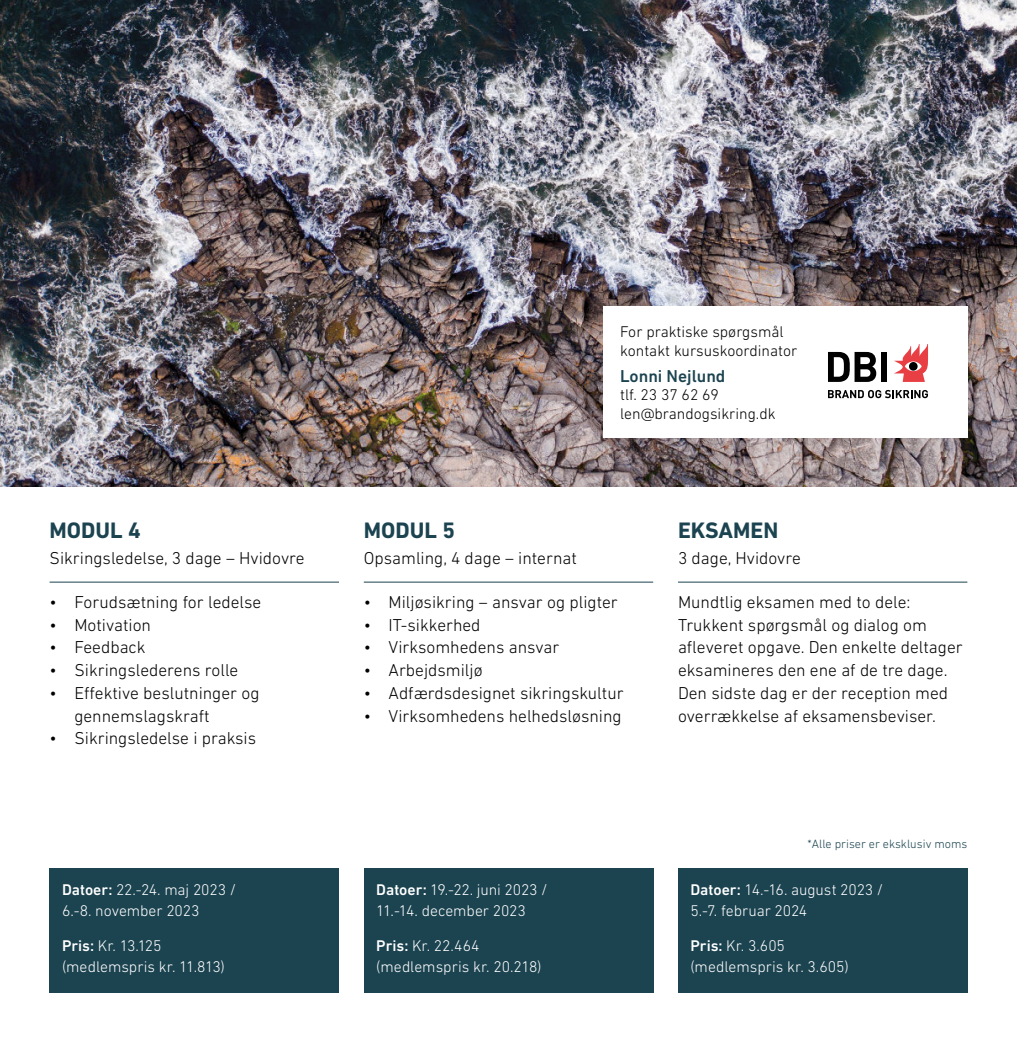
<style>
.page{position:relative;width:1017px;height:1042px;background:#fff}
.page>*{position:absolute;margin:0;border:0;box-sizing:border-box;transform-origin:0 0}
.t1{font:700 22.75px "DIN Next LT Pro";color:#1b4350}
.t2{font:300 17.5px/22.8px "DIN Next LT Pro";color:#000}
.t3{font:500 17.5px "DIN Next LT Pro";color:#1b4350}
.t4{font:300 15.75px/21px "DIN Next LT Pro";letter-spacing:-.005em;color:#fff}
.t5{font:300 15.75px/18.4px "DIN Next LT Pro";color:#000}
.t6{font:300 12.25px "DIN Next LT Pro";color:#1b4350}
.s1{font-weight:500}
</style>
<div class="page">
<img style="left:0;top:0;width:1017px;height:486px">
<hr style="left:50px;top:582px;width:289px;height:1px;background:#1b4350">
<hr style="left:364px;top:582px;width:289px;height:1px;background:#1b4350">
<hr style="left:678px;top:582px;width:289px;height:1px;background:#1b4350">
<div style="left:603px;top:306px;width:364px;height:132px;background:#fff"></div>
<div style="left:881px;top:352px;width:6px;height:30px;background:#000"></div>
<svg style="left:828px;top:352px;width:48px;height:30px"></svg>
<svg style="left:894px;top:344px;width:34px;height:38px"></svg>
<div style="left:909px;top:362px;width:9px;height:9px;background:#000;border-radius:50%"></div>
<svg style="left:828px;top:390px;width:100px;height:8px"></svg>
<div style="left:50px;top:868px;width:289px;height:124px;background:#1b4350"></div>
<div style="left:364px;top:868px;width:289px;height:124px;background:#1b4350"></div>
<div style="left:678px;top:868px;width:289px;height:124px;background:#1b4350"></div>
<h1 class="t1" style="left:50px;top:517px;width:93px">MODUL 4</h1>
<p class="t2" style="left:50px;top:548px;width:257px">Sikringsledelse, 3 dage – Hvidovre</p>
<p class="t2" style="left:50px;top:591px;width:213px">• Forudsætning for ledelse</p>
<p class="t2" style="left:50px;top:614px;width:103px">• Motivation</p>
<p class="t2" style="left:50px;top:637px;width:98px">• Feedback</p>
<p class="t2" style="left:50px;top:660px;width:190px">• Sikringslederens rolle</p>
<p class="t2" style="left:74px;top:682px;width:187px;text-indent:-25px">• Effektive beslutninger og gennemslagskraft</p>
<p class="t2" style="left:50px;top:728px;width:208px">• Sikringsledelse i praksis</p>
<p class="t4" style="left:62px;top:880px;width:176px"><span class="s1">Datoer:</span> 22.-24. maj 2023 /<br>6.-8. november 2023</p>
<p class="t4" style="left:62px;top:936px;width:164px"><span class="s1">Pris:</span> Kr. 13.125 (medlemspris kr. 11.813)</p>
<p class="t5" style="left:620px;top:324px;width:179px">For praktiske spørgsmål kontakt kursuskoordinator</p>
<p class="t3" style="left:620px;top:370px;width:107px">Lonni Nejlund</p>
<p class="t5" style="left:620px;top:387px;width:157px">tlf. 23 37 62 69 len@brandogsikring.dk</p>
<h1 class="t1" style="left:364px;top:517px;width:93px">MODUL 5</h1>
<p class="t2" style="left:364px;top:548px;width:215px">Opsamling, 4 dage – internat</p>
<p class="t2" style="left:364px;top:591px;width:256px">• Miljøsikring – ansvar og pligter</p>
<p class="t2" style="left:364px;top:614px;width:118px">• IT-sikkerhed</p>
<p class="t2" style="left:364px;top:637px;width:197px">• Virksomhedens ansvar</p>
<p class="t2" style="left:364px;top:660px;width:120px">• Arbejdsmiljø</p>
<p class="t2" style="left:364px;top:682px;width:261px">• Adfærdsdesignet sikringskultur</p>
<p class="t2" style="left:364px;top:705px;width:259px">• Virksomhedens helhedsløsning</p>
<p class="t4" style="left:376px;top:880px;width:173px"><span class="s1">Datoer:</span> 19.-22. juni 2023 /<br>11.-14. december 2023</p>
<p class="t4" style="left:376px;top:936px;width:167px"><span class="s1">Pris:</span> Kr. 22.464 (medlemspris kr. 20.218)</p>
<h1 class="t1" style="left:678px;top:517px;width:102px">EKSAMEN</h1>
<p class="t2" style="left:678px;top:548px;width:124px">3 dage, Hvidovre</p>
<p class="t2" style="left:678px;top:591px;width:286px">Mundtlig eksamen med to dele:<br>Trukkent spørgsmål og dialog om afleveret opgave. Den enkelte deltager eksamineres den ene af de tre dage.<br>Den sidste dag er der reception med overrækkelse af eksamensbeviser.</p>
<p class="t6" style="left:808px;top:838px;width:161px">*Alle priser er eksklusiv moms</p>
<p class="t4" style="left:690px;top:880px;width:194px"><span class="s1">Datoer:</span> 14.-16. august 2023 /<br>5.-7. februar 2024</p>
<p class="t4" style="left:690px;top:936px;width:160px"><span class="s1">Pris:</span> Kr. 3.605 (medlemspris kr. 3.605)</p>
</div>
